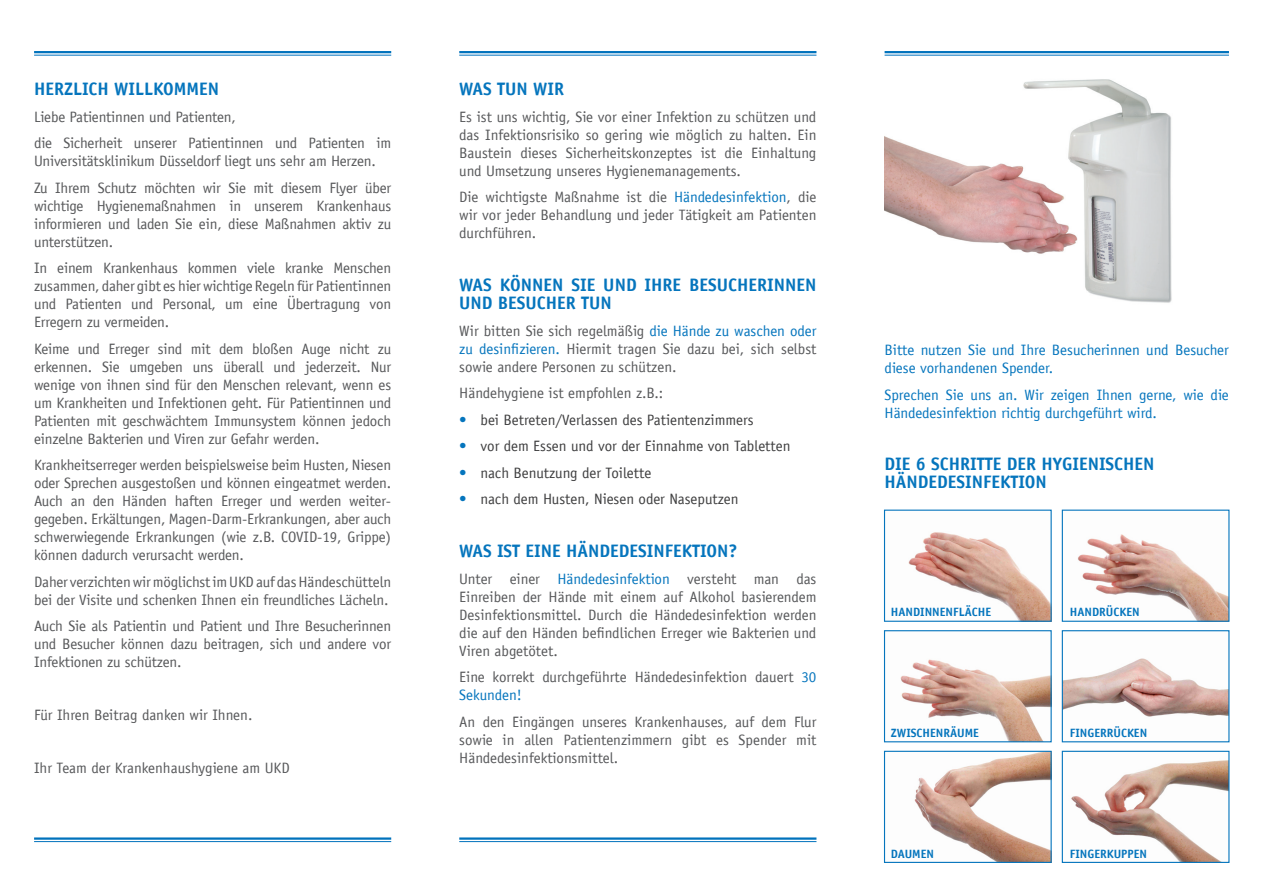
<style>
.page{position:relative;width:1263px;height:893px;background:#fff}
.page>*{position:absolute;margin:0;border:0;box-sizing:border-box;transform-origin:0 0}
.t1{font:700 18px/18px "Officina Sans";color:#0575bd}
.t2{font:15px/18px "Officina Sans";letter-spacing:-.01em;color:#57585a;text-align:justify}
.t3{font:15px/18px "Officina Sans";color:#0575bd}
.t4{font:15px "Officina Sans";color:#3e3e3f}
.t5{font:700 12px "Officina Sans";color:#0575bd}
.s1{color:#0575bd}
</style>
<div class="page">
<img style="left:908px;top:532px;width:142px;height:88px">
<div style="left:884px;top:510px;width:168px;height:112px;border:1px solid #0575bd"></div>
<img style="left:900px;top:659px;width:150px;height:81px">
<div style="left:884px;top:630px;width:168px;height:112px;border:1px solid #0575bd"></div>
<img style="left:914px;top:753px;width:136px;height:108px">
<div style="left:884px;top:751px;width:168px;height:112px;border:1px solid #0575bd"></div>
<img style="left:1078px;top:534px;width:149px;height:86px">
<div style="left:1062px;top:510px;width:167px;height:112px;border:1px solid #0575bd"></div>
<img style="left:1064px;top:658px;width:163px;height:59px">
<div style="left:1062px;top:630px;width:167px;height:112px;border:1px solid #0575bd"></div>
<img style="left:1071px;top:760px;width:156px;height:101px">
<div style="left:1062px;top:751px;width:167px;height:112px;border:1px solid #0575bd"></div>
<img style="left:884px;top:79px;width:288px;height:224px">
<hr style="left:459px;top:51px;width:357px;height:2px;background:#0072bc">
<hr style="left:459px;top:55px;width:357px;height:1px;background:#0072bc">
<hr style="left:884px;top:51px;width:345px;height:2px;background:#0072bc">
<hr style="left:884px;top:55px;width:345px;height:1px;background:#0072bc">
<hr style="left:34px;top:51px;width:357px;height:2px;background:#0072bc">
<hr style="left:34px;top:55px;width:357px;height:1px;background:#0072bc">
<hr style="left:459px;top:837px;width:357px;height:3px;background:#0072bc">
<hr style="left:459px;top:841px;width:357px;height:1px;background:#0072bc">
<hr style="left:34px;top:837px;width:357px;height:3px;background:#0072bc">
<hr style="left:34px;top:841px;width:357px;height:1px;background:#0072bc">
<p class="t1" style="left:34px;top:80px;width:187px">HERZLICH WILLKOMMEN</p>
<p class="t2" style="left:34px;top:103px;width:359px;line-height:26.5px">Liebe Patientinnen und Patienten,<br>die Sicherheit unserer Patientinnen und Patienten im</p>
<p class="t2" style="left:34px;top:148px;width:359px;line-height:26.5px">Universitätsklinikum Düsseldorf liegt uns sehr am Herzen.<br>Zu Ihrem Schutz möchten wir Sie mit diesem Flyer über</p>
<p class="t2" style="left:34px;top:197px;width:359px">wichtige Hygienemaßnahmen in unserem Krankenhaus informieren und laden Sie ein, diese Maßnahmen aktiv zu unterstützen.</p>
<p class="t2" style="left:34px;top:259px;width:359px">In einem Krankenhaus kommen viele kranke Menschen zusammen, daher gibt es hier wichtige Regeln für Patientinnen und Patienten und Personal, um eine Übertragung von Erregern zu vermeiden.</p>
<p class="t2" style="left:34px;top:340px;width:359px">Keime und Erreger sind mit dem bloßen Auge nicht zu erkennen. Sie umgeben uns überall und jederzeit. Nur wenige von ihnen sind für den Menschen relevant, wenn es um Krankheiten und Infektionen geht. Für Patientinnen und Patienten mit geschwächtem Immunsystem können jedoch einzelne Bakterien und Viren zur Gefahr werden.</p>
<p class="t2" style="left:34px;top:456px;width:359px">Krankheitserreger werden beispielsweise beim Husten, Niesen oder Sprechen ausgestoßen und können eingeatmet werden.<br>Auch an den Händen haften Erreger und werden weiter&shy;gegeben. Erkältungen, Magen-Darm-Erkrankungen, aber auch schwerwiegende Erkrankungen (wie z.B. COVID-19, Grippe) können dadurch verursacht werden.</p>
<p class="t2" style="left:34px;top:573px;width:359px">Daher verzichten wir möglichst im UKD auf das Händeschütteln bei der Visite und schenken Ihnen ein freundliches Lächeln.</p>
<p class="t2" style="left:34px;top:617px;width:359px">Auch Sie als Patientin und Patient und Ihre Besucherinnen und Besucher können dazu beitragen, sich und andere vor Infektionen zu schützen.</p>
<p class="t2" style="left:34px;top:706px;width:220px">Für Ihren Beitrag danken wir Ihnen.</p>
<p class="t2" style="left:34px;top:759px;width:257px">Ihr Team der Krankenhaushygiene am UKD</p>
<p class="t1" style="left:459px;top:80px;width:106px">WAS TUN WIR</p>
<p class="t2" style="left:459px;top:108px;width:359px">Es ist uns wichtig, Sie vor einer Infektion zu schützen und das Infektionsrisiko so gering wie möglich zu halten. Ein Baustein dieses Sicherheitskonzeptes ist die Einhaltung und Umsetzung unseres Hygienemanagements.</p>
<p class="t2" style="left:459px;top:188px;width:359px">Die wichtigste Maßnahme ist die <span class="s1">Händedesinfektion</span>, die wir vor jeder Behandlung und jeder Tätigkeit am Patienten durchführen.</p>
<p class="t1" style="left:459px;top:276px;width:359px">WAS KÖNNEN SIE UND IHRE BESUCHERINNEN<br>UND BESUCHER TUN</p>
<p class="t2" style="left:459px;top:322px;width:359px">Wir bitten Sie sich regelmäßig <span class="s1">die Hände zu waschen oder zu desinfizieren.</span> Hiermit tragen Sie dazu bei, sich selbst sowie andere Personen zu schützen.</p>
<p class="t2" style="left:459px;top:384px;width:205px">Händehygiene ist empfohlen z.B.:</p>
<p class="t4" style="left:459px;top:411px;width:296px"><span class="s1">•</span> bei Betreten/Verlassen des Patientenzimmers</p>
<p class="t4" style="left:459px;top:437px;width:333px"><span class="s1">•</span> vor dem Essen und vor der Einnahme von Tabletten</p>
<p class="t4" style="left:459px;top:464px;width:194px"><span class="s1">•</span> nach Benutzung der Toilette</p>
<p class="t4" style="left:459px;top:490px;width:281px"><span class="s1">•</span> nach dem Husten, Niesen oder Naseputzen</p>
<p class="t1" style="left:459px;top:542px;width:280px">WAS IST EINE HÄNDEDESINFEKTION?</p>
<p class="t2" style="left:459px;top:570px;width:359px">Unter einer <span class="s1">Händedesinfektion</span> versteht man das Einreiben der Hände mit einem auf Alkohol basierendem Desinfektionsmittel. Durch die Händedesinfektion werden die auf den Händen befindlichen Erreger wie Bakterien und Viren abgetötet.</p>
<p class="t2" style="left:459px;top:668px;width:359px">Eine korrekt durchgeführte Händedesinfektion dauert <span class="s1">30<br>Sekunden!</span></p>
<p class="t2" style="left:459px;top:713px;width:359px">An den Eingängen unseres Krankenhauses, auf dem Flur sowie in allen Patientenzimmern gibt es Spender mit Händedesinfektionsmittel.</p>
<p class="t3" style="left:884px;top:341px;width:346px">Bitte nutzen Sie und Ihre Besucherinnen und Besucher diese vorhandenen Spender.</p>
<p class="t3" style="left:884px;top:386px;width:346px">Sprechen Sie uns an. Wir zeigen Ihnen gerne, wie die<br>Händedesinfektion richtig durchgeführt wird.</p>
<p class="t1" style="left:884px;top:455px;width:271px">DIE 6 SCHRITTE DER HYGIENISCHEN<br>HÄNDEDESINFEKTION</p>
<p class="t5" style="left:891px;top:604px;width:102px">HANDINNENFLÄCHE</p>
<p class="t5" style="left:1070px;top:604px;width:71px">HANDRÜCKEN</p>
<p class="t5" style="left:891px;top:725px;width:90px">ZWISCHENRÄUME</p>
<p class="t5" style="left:1070px;top:725px;width:79px">FINGERRÜCKEN</p>
<p class="t5" style="left:891px;top:846px;width:45px">DAUMEN</p>
<p class="t5" style="left:1070px;top:846px;width:79px">FINGERKUPPEN</p>
</div>
